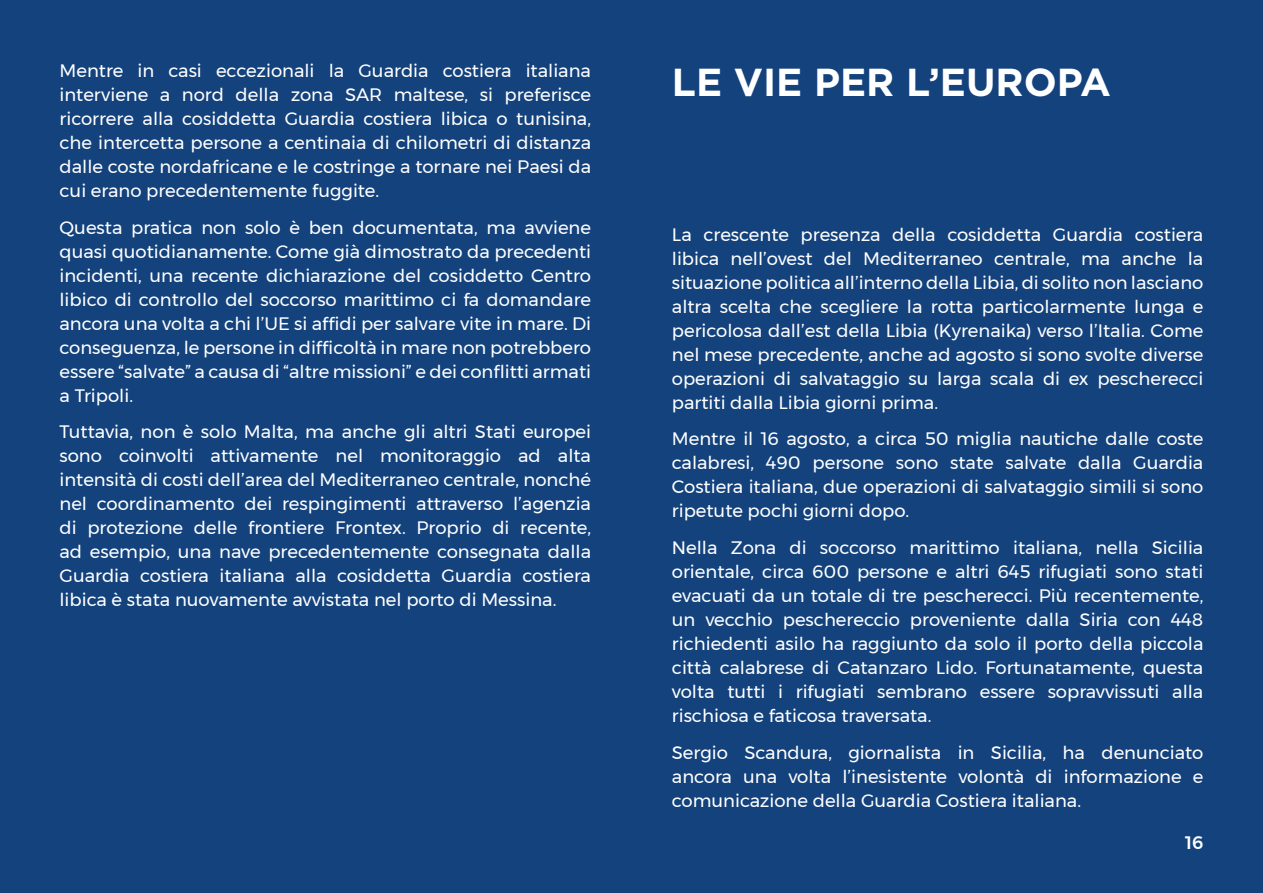
<style>
.page{position:relative;width:1263px;height:893px;background:#13427d}
.page>*{position:absolute;margin:0;border:0;box-sizing:border-box;transform-origin:0 0}
.t1{font:700 39px "Gotham";color:#fff}
.t2{font:18px/24px "Montserrat";color:#fff;text-align:justify}
.t3{font:500 18px "Montserrat";color:#fff}
</style>
<div class="page">
<p class="t2" style="left:60px;top:58px;width:533px">Mentre in casi eccezionali la Guardia costiera italiana interviene a nord della zona SAR maltese, si preferisce ricorrere alla cosiddetta Guardia costiera libica o tunisina, che intercetta persone a centinaia di chilometri di distanza dalle coste nordafricane e le costringe a tornare nei Paesi da cui erano precedentemente fuggite.</p>
<p class="t2" style="left:60px;top:215px;width:533px">Questa pratica non solo è ben documentata, ma avviene quasi quotidianamente. Come già dimostrato da precedenti incidenti, una recente dichiarazione del cosiddetto Centro libico di controllo del soccorso marittimo ci fa domandare ancora una volta a chi l’UE si affidi per salvare vite in mare. Di conseguenza, le persone in difficoltà in mare non potrebbero essere “salvate” a causa di “altre missioni” e dei conflitti armati a Tripoli.</p>
<p class="t2" style="left:60px;top:420px;width:533px">Tuttavia, non è solo Malta, ma anche gli altri Stati europei sono coinvolti attivamente nel monitoraggio ad alta intensità di costi dell’area del Mediterraneo centrale, nonché nel coordinamento dei respingimenti attraverso l’agenzia di protezione delle frontiere Frontex. Proprio di recente, ad esempio, una nave precedentemente consegnata dalla Guardia costiera italiana alla cosiddetta Guardia costiera libica è stata nuovamente avvistata nel porto di Messina.</p>
<h1 class="t1" style="left:672px;top:60px;width:441px">LE VIE PER L’EUROPA</h1>
<p class="t2" style="left:672px;top:222px;width:533px">La crescente presenza della cosiddetta Guardia costiera libica nell’ovest del Mediterraneo centrale, ma anche la situazione politica all’interno della Libia, di solito non lasciano altra scelta che scegliere la rotta particolarmente lunga e pericolosa dall’est della Libia (Kyrenaika) verso l’Italia. Come nel mese precedente, anche ad agosto si sono svolte diverse operazioni di salvataggio su larga scala di ex pescherecci partiti dalla Libia giorni prima.</p>
<p class="t2" style="left:672px;top:427px;width:533px">Mentre il 16 agosto, a circa 50 miglia nautiche dalle coste calabresi, 490 persone sono state salvate dalla Guardia Costiera italiana, due operazioni di salvataggio simili si sono ripetute pochi giorni dopo.</p>
<p class="t2" style="left:672px;top:535px;width:533px">Nella Zona di soccorso marittimo italiana, nella Sicilia orientale, circa 600 persone e altri 645 rifugiati sono stati evacuati da un totale di tre pescherecci. Più recentemente, un vecchio peschereccio proveniente dalla Siria con 448 richiedenti asilo ha raggiunto da solo il porto della piccola città calabrese di Catanzaro Lido. Fortunatamente, questa volta tutti i rifugiati sembrano essere sopravvissuti alla rischiosa e faticosa traversata.</p>
<p class="t2" style="left:672px;top:740px;width:533px">Sergio Scandura, giornalista in Sicilia, ha denunciato ancora una volta l’inesistente volontà di informazione e comunicazione della Guardia Costiera italiana.</p>
<p class="t3" style="left:1185px;top:828px;width:20px">16</p>
</div>
